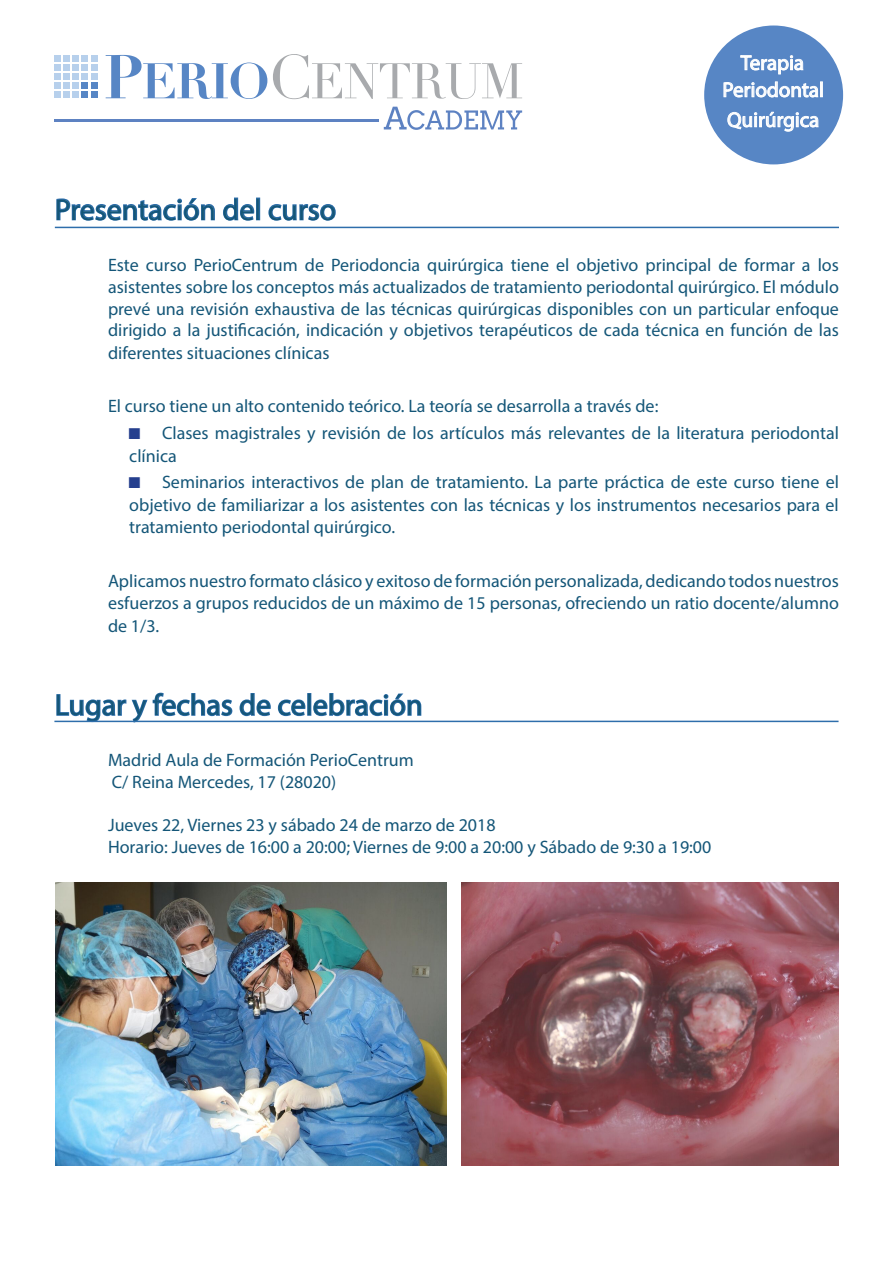
<style>
.page{position:relative;width:893px;height:1263px;background:#fff}
.page>*{position:absolute;margin:0;border:0;box-sizing:border-box;transform-origin:0 0}
.t1{font:30px "Myriad Pro";color:#145678}
.t2{font:21px/27px "Myriad Pro";color:#fff;text-align:center}
.t3{font:18px/22.5px "Myriad Pro";color:#145678;text-align:justify}
.s1{font-family:"Andale Mono";color:#253f8e}
</style>
<div class="page">
<div style="left:704px;top:26px;width:139px;height:138px;background:#5786c5;border-radius:50%"></div>
<svg style="left:740px;top:55px;width:63px;height:19px"></svg>
<svg style="left:724px;top:82px;width:98px;height:16px"></svg>
<svg style="left:728px;top:112px;width:90px;height:19px"></svg>
<svg style="left:106px;top:55px;width:161px;height:44px"></svg>
<svg style="left:273px;top:54px;width:249px;height:45px"></svg>
<div style="left:91px;top:55px;width:7px;height:6px;background:#b7d0ec"></div>
<div style="left:91px;top:64px;width:7px;height:7px;background:#b7d0ec"></div>
<svg style="left:82px;top:55px;width:6px;height:6px"></svg>
<div style="left:82px;top:64px;width:6px;height:7px;background:#b7d0ec"></div>
<div style="left:91px;top:73px;width:7px;height:7px;background:#b7d0ec"></div>
<div style="left:91px;top:82px;width:7px;height:7px;background:#5786c5"></div>
<div style="left:82px;top:73px;width:6px;height:7px;background:#b7d0ec"></div>
<div style="left:82px;top:82px;width:6px;height:7px;background:#5786c5"></div>
<div style="left:91px;top:92px;width:7px;height:6px;background:#5786c5"></div>
<svg style="left:82px;top:92px;width:6px;height:6px"></svg>
<div style="left:72px;top:55px;width:7px;height:6px;background:#b7d0ec"></div>
<div style="left:72px;top:64px;width:7px;height:7px;background:#b7d0ec"></div>
<div style="left:63px;top:55px;width:7px;height:6px;background:#b7d0ec"></div>
<div style="left:63px;top:64px;width:7px;height:7px;background:#b7d0ec"></div>
<div style="left:72px;top:73px;width:7px;height:7px;background:#b7d0ec"></div>
<div style="left:72px;top:82px;width:7px;height:7px;background:#b7d0ec"></div>
<div style="left:63px;top:73px;width:7px;height:7px;background:#b7d0ec"></div>
<div style="left:63px;top:82px;width:7px;height:7px;background:#b7d0ec"></div>
<div style="left:72px;top:92px;width:7px;height:6px;background:#b7d0ec"></div>
<div style="left:63px;top:92px;width:7px;height:6px;background:#b7d0ec"></div>
<div style="left:54px;top:55px;width:7px;height:6px;background:#b7d0ec"></div>
<div style="left:54px;top:64px;width:7px;height:7px;background:#b7d0ec"></div>
<div style="left:54px;top:73px;width:7px;height:7px;background:#b7d0ec"></div>
<div style="left:54px;top:82px;width:7px;height:7px;background:#b7d0ec"></div>
<div style="left:54px;top:92px;width:7px;height:6px;background:#b7d0ec"></div>
<svg style="left:384px;top:107px;width:138px;height:23px"></svg>
<hr style="left:54px;top:119px;width:325px;height:2px;background:#5d82c2">
<svg style="left:56px;top:198px;width:160px;height:31px"></svg>
<svg style="left:223px;top:197px;width:32px;height:24px"></svg>
<div style="left:256px;top:198px;width:4px;height:22px;border:2px solid #2e6eab"></div>
<svg style="left:268px;top:204px;width:68px;height:17px"></svg>
<svg style="left:56px;top:692px;width:177px;height:31px"></svg>
<svg style="left:239px;top:693px;width:67px;height:24px"></svg>
<div style="left:307px;top:693px;width:4px;height:23px;border:2px solid #2e6eab"></div>
<svg style="left:312px;top:693px;width:110px;height:30px"></svg>
<hr style="left:55px;top:227px;width:784px;height:1px;background:#2e6eab">
<hr style="left:54px;top:721px;width:784px;height:1px;background:#2e6eab">
<img style="left:55px;top:882px;width:391px;height:283px">
<img style="left:461px;top:882px;width:377px;height:283px">
<p class="t1" style="left:55px;top:191px;width:283px">Presentación del curso</p>
<p class="t2" style="left:722px;top:49px;width:103px">Terapia<br>Periodontal</p>
<p class="t2" style="left:727px;top:106px;width:94px">Quirúrgica</p>
<p class="t3" style="left:108px;top:254px;width:732px;line-height:21.9px">Este curso PerioCentrum de Periodoncia quirúrgica tiene el objetivo principal de formar a los asistentes sobre los conceptos más actualizados de tratamiento periodontal quirúrgico. El módulo prevé una revisión exhaustiva de las técnicas quirúrgicas disponibles con un particular enfoque dirigido a la justificación, indicación y objetivos terapéuticos de cada técnica en función de las diferentes situaciones clínicas</p>
<p class="t3" style="left:108px;top:395px;width:552px">El curso tiene un alto contenido teórico. La teoría se desarrolla a través de:</p>
<p class="t3" style="left:129px;top:421px;width:711px"><span class="s1">■</span> Clases magistrales y revisión de los artículos más relevantes de la literatura periodontal clínica</p>
<p class="t3" style="left:129px;top:471px;width:711px"><span class="s1">■</span> Seminarios interactivos de plan de tratamiento. La parte práctica de este curso tiene el objetivo de familiarizar a los asistentes con las técnicas y los instrumentos necesarios para el tratamiento periodontal quirúrgico.</p>
<p class="t3" style="left:108px;top:569px;width:732px">Aplicamos nuestro formato clásico y exitoso de formación personalizada, dedicando todos nuestros esfuerzos a grupos reducidos de un máximo de 15 personas, ofreciendo un ratio docente/alumno de 1/3.</p>
<p class="t1" style="left:55px;top:686px;width:369px">Lugar y fechas de celebración</p>
<p class="t3" style="left:108px;top:749px;width:307px">Madrid Aula de Formación PerioCentrum</p>
<p class="t3" style="left:112px;top:770px;width:226px">C/ Reina Mercedes, 17 (28020)</p>
<p class="t3" style="left:108px;top:813px;width:389px">Jueves 22, Viernes 23 y sábado 24 de marzo de 2018</p>
<p class="t3" style="left:108px;top:835px;width:605px">Horario: Jueves de 16:00 a 20:00; Viernes de 9:00 a 20:00 y Sábado de 9:30 a 19:00</p>
</div>
